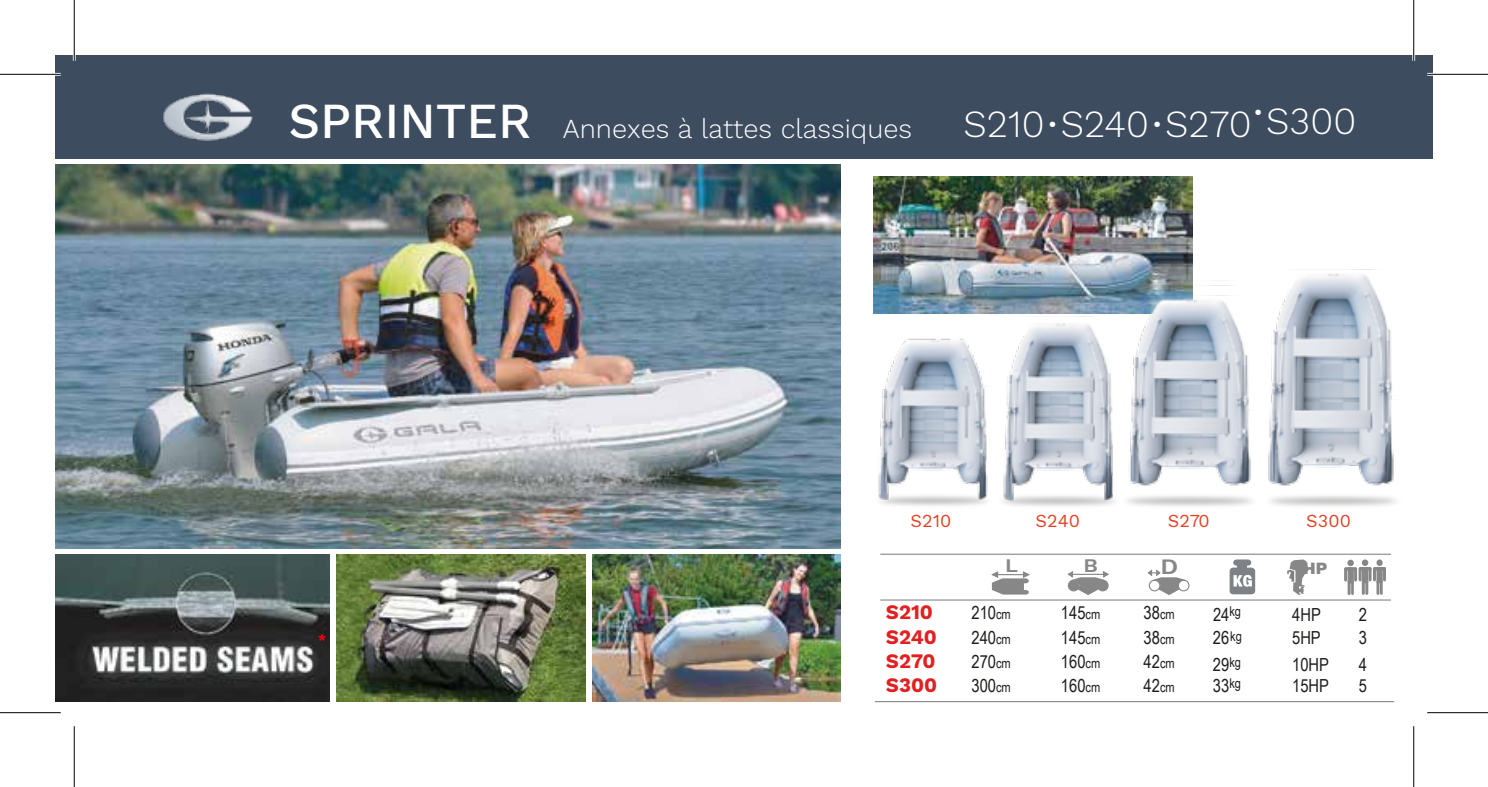
<style>
.page{position:relative;width:1488px;height:787px;background:#fff}
.page>*{position:absolute;margin:0;border:0;box-sizing:border-box;transform-origin:0 0}
.t1{font:300 37.8px "Work Sans";color:#fff}
.t2{font:300 27px "Work Sans";color:#fff}
.t3{font:600 21.6px "Work Sans";color:#878787;scale:1.15 1}
.t4{font:700 20.25px "Work Sans";color:#e32021}
.t5{font:600 18.9px "Work Sans";color:#878787;scale:1.14 1}
.t6{font:18px "Arial Narrow";color:#1d1d1b}
.t7{font:18px "Work Sans";letter-spacing:.005em;color:#e34225}
.t8{font:800 16.88px "Work Sans";color:#878787}
.t9{font:800 13.5px "Work Sans";color:#e30613}
.s1{font-weight:500;font-size:49.5px}
.s2{font-weight:200}
.s3{font-size:13.5px}
</style>
<div class="page">
<img style="left:873px;top:176px;width:319px;height:87px">
<img style="left:873px;top:263px;width:523px;height:244px">
<div style="left:55px;top:55px;width:1378px;height:104px;background:#3d4c5f"></div>
<img style="left:163px;top:94px;width:90px;height:47px">
<img style="left:55px;top:165px;width:786px;height:383px">
<img style="left:55px;top:554px;width:274px;height:147px">
<img style="left:337px;top:554px;width:248px;height:147px">
<img style="left:592px;top:554px;width:249px;height:147px">
<hr style="left:875px;top:700px;width:519px;height:2px;background:#878787">
<div style="left:1230px;top:567px;width:25px;height:27px;background:#7e8286;border-radius:4px"></div>
<svg style="left:1237px;top:565px;width:10px;height:2px"></svg>
<div style="left:1233px;top:559px;width:18px;height:6px;background:#7e8286;border-radius:3px"></div>
<svg style="left:1233px;top:574px;width:19px;height:12px"></svg>
<svg style="left:1287px;top:559px;width:21px;height:35px"></svg>
<svg style="left:1344px;top:559px;width:41px;height:36px"></svg>
<hr style="left:1383px;top:567px;width:3px;height:14px;background:#878787">
<hr style="left:1373px;top:567px;width:3px;height:14px;background:#878787">
<svg style="left:991px;top:571px;width:39px;height:23px"></svg>
<hr style="left:992px;top:574px;width:37px;height:1px;background:#878787">
<div style="left:1178px;top:579px;width:11px;height:12px;border:1px solid #878787;border-radius:50%"></div>
<svg style="left:1147px;top:569px;width:39px;height:26px"></svg>
<svg style="left:1067px;top:571px;width:42px;height:24px"></svg>
<div style="left:1068px;top:580px;width:11px;height:10px;background:#878787;border-radius:50%"></div>
<div style="left:1068px;top:579px;width:11px;height:12px;border:1px solid #878787;border-radius:50%"></div>
<div style="left:1097px;top:580px;width:11px;height:10px;background:#878787;border-radius:50%"></div>
<div style="left:1097px;top:579px;width:12px;height:12px;border:1px solid #878787;border-radius:50%"></div>
<hr style="left:880px;top:553px;width:511px;height:1px;background:#878787">
<hr style="left:880px;top:599px;width:511px;height:1px;background:#878787">
<hr style="left:0;top:73px;width:61px;height:3px;background:#fff">
<hr style="left:1427px;top:73px;width:61px;height:3px;background:#fff">
<hr style="left:73px;top:0;width:3px;height:61px;background:#fff">
<hr style="left:1412px;top:0;width:3px;height:61px;background:#fff">
<hr style="left:0;top:74px;width:61px;height:1px;background:#000">
<hr style="left:1427px;top:74px;width:61px;height:1px;background:#000">
<hr style="left:0;top:712px;width:61px;height:1px;background:#000">
<hr style="left:1427px;top:712px;width:61px;height:1px;background:#000">
<hr style="left:74px;top:0;width:1px;height:61px;background:#000">
<hr style="left:74px;top:726px;width:1px;height:60px;background:#000">
<hr style="left:1413px;top:0;width:1px;height:61px;background:#000">
<hr style="left:1413px;top:726px;width:1px;height:60px;background:#000">
<h2 class="t2" style="left:288px;top:112px;width:625px"><span class="s1">SPRINTER</span> Annexes à lattes classiques</h2>
<h1 class="t1" style="left:963px;top:101px;width:394px">S210<span class="s2">•</span>S240<span class="s2">•</span>S270<sup>•</sup>S300</h1>
<p class="t7" style="left:911px;top:510px;width:42px">S210</p>
<p class="t7" style="left:1036px;top:510px;width:46px">S240</p>
<p class="t7" style="left:1168px;top:510px;width:44px">S270</p>
<p class="t7" style="left:1306px;top:510px;width:46px">S300</p>
<p class="t9" style="left:318px;top:631px;width:10px">*</p>
<p class="t5" style="left:1005px;top:554px;width:13px">L</p>
<p class="t5" style="left:1083px;top:554px;width:14px">B</p>
<p class="t3" style="left:1161px;top:554px;width:17px">D</p>
<p class="t8" style="left:1303px;top:558px;width:26px">HP</p>
<p class="t4" style="left:886px;top:600px;width:49px">S210</p>
<p class="t6" style="left:971px;top:599px;width:41px">210<span class="s3">cm</span></p>
<p class="t6" style="left:1061px;top:599px;width:41px">145<span class="s3">cm</span></p>
<p class="t6" style="left:1144px;top:599px;width:33px">38<span class="s3">cm</span></p>
<p class="t6" style="left:1213px;top:601px;width:30px">24<sup>kg</sup></p>
<p class="t6" style="left:1292px;top:601px;width:30px">4HP</p>
<p class="t6" style="left:1359px;top:601px;width:10px">2</p>
<p class="t4" style="left:886px;top:624px;width:52px">S240</p>
<p class="t6" style="left:971px;top:623px;width:41px">240<span class="s3">cm</span></p>
<p class="t6" style="left:1061px;top:623px;width:41px">145<span class="s3">cm</span></p>
<p class="t6" style="left:1144px;top:623px;width:33px">38<span class="s3">cm</span></p>
<p class="t6" style="left:1213px;top:624px;width:30px">26<span class="s3">kg</span></p>
<p class="t6" style="left:1292px;top:624px;width:30px">5HP</p>
<p class="t6" style="left:1359px;top:624px;width:10px">3</p>
<p class="t4" style="left:886px;top:649px;width:51px">S270</p>
<p class="t6" style="left:971px;top:648px;width:41px">270<span class="s3">cm</span></p>
<p class="t6" style="left:1061px;top:648px;width:41px">160<span class="s3">cm</span></p>
<p class="t6" style="left:1144px;top:648px;width:33px">42<span class="s3">cm</span></p>
<p class="t6" style="left:1213px;top:651px;width:30px">29<sup>kg</sup></p>
<p class="t6" style="left:1292px;top:651px;width:38px">10HP</p>
<p class="t6" style="left:1359px;top:651px;width:10px">4</p>
<p class="t4" style="left:886px;top:673px;width:53px">S300</p>
<p class="t6" style="left:971px;top:672px;width:41px">300<span class="s3">cm</span></p>
<p class="t6" style="left:1061px;top:672px;width:41px">160<span class="s3">cm</span></p>
<p class="t6" style="left:1144px;top:672px;width:33px">42<span class="s3">cm</span></p>
<p class="t6" style="left:1213px;top:672px;width:30px">33<sup>kg</sup></p>
<p class="t6" style="left:1292px;top:671px;width:38px">15HP</p>
<p class="t6" style="left:1359px;top:671px;width:10px">5</p>
</div>
